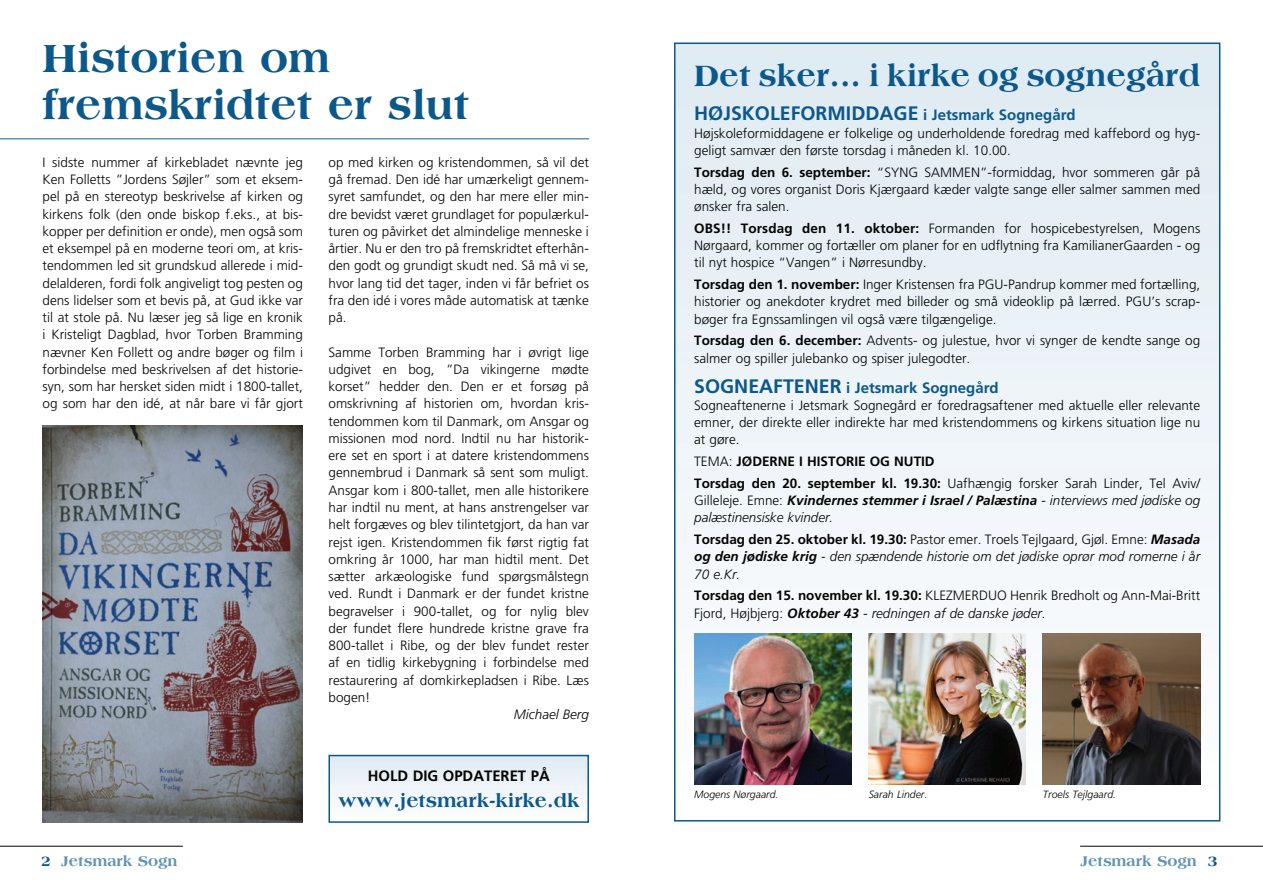
<style>
.page{position:relative;width:1263px;height:893px;background:#fff}
.page>*{position:absolute;margin:0;border:0;box-sizing:border-box;transform-origin:0 0}
.t1{font:800 42px/46.5px "Americana";color:#0c588b}
.t2{font:800 31.5px "Americana";color:#0c588b}
.t3{font:700 19.5px "Frutiger";color:#0c588b}
.t4{font:800 19.5px "Americana";color:#0c588b}
.t5{font:700 15px "Frutiger";color:#0c588b}
.t6{font:800 15px "Americana";color:#5f92b6}
.t7{font:700 15px "Frutiger";color:#040503}
.t8{font:300 13.5px/17.2px "Frutiger";color:#040503;text-align:justify}
.t9{font:italic 300 13.5px/17.2px "Frutiger";color:#040503}
.t10{font:700 13.5px/21.8px "Frutiger";color:#040503}
.t11{font:italic 300 10.5px "Frutiger";color:#040503}
.s1{color:#0c588b}
.s2{font-size:15px}
.s3{font-weight:700}
.s4{font-size:19.5px}
.s5{font-weight:300}
.s6{font-style:normal}
.s7{font-weight:700;font-style:normal}
.s8{font-weight:700;font-style:italic}
.s9{font-style:italic}
</style>
<div class="page">
<hr style="left:0;top:846px;width:183px;height:1px;background:#040503">
<hr style="left:0;top:138px;width:589px;height:1px;background:#5f92b6">
<hr style="left:1080px;top:846px;width:183px;height:1px;background:#040503">
<img style="left:43px;top:426px;width:260px;height:397px">
<div style="left:675px;top:43px;width:545px;height:778px;background:linear-gradient(to bottom,#e1ecf3,#fafbfb)"></div>
<img style="left:694px;top:634px;width:157px;height:150px">
<img style="left:869px;top:634px;width:157px;height:150px">
<img style="left:1043px;top:634px;width:157px;height:150px">
<div style="left:329px;top:755px;width:259px;height:67px;background:linear-gradient(to bottom,#dfeaf2,#fefeff)"></div>
<div style="left:328px;top:755px;width:261px;height:68px;border:2px solid #0c588b"></div>
<h1 class="t1" style="left:43px;top:34px;width:428px">Historien om fremskridtet er slut</h1>
<p class="t8" style="left:43px;top:154px;width:262px">I sidste nummer af kirkebladet nævnte jeg Ken Folletts ”Jordens Søjler” som et eksem&shy;pel på en stereotyp beskrivelse af kirken og kirkens folk (den onde biskop f.eks., at bis&shy;kopper per definition er onde), men også som et eksempel på en moderne teori om, at kris&shy;tendommen led sit grundskud allerede i mid&shy;delalderen, fordi folk angiveligt tog pesten og dens lidel ser som et bevis på, at Gud ikke var til at stole på. Nu læser jeg så lige en kronik i Kristeligt Dagblad, hvor Torben Bramming nævner Ken Follett og andre bøger og film i forbindelse med beskrivelsen af det historie&shy;syn, som har hersket siden midt i 1800-tallet, og som har den idé, at når bare vi får gjort</p>
<p class="t8" style="left:328px;top:154px;width:262px">op med kirken og kristendommen, så vil det gå fremad. Den idé har umærkeligt gennem&shy;syret samfundet, og den har mere eller min&shy;dre be vidst været grundlaget for populærkul&shy;turen og påvirket det almindelige menneske i årtier. Nu er den tro på fremskridtet efterhån&shy;den godt og grundigt skudt ned. Så må vi se, hvor lang tid det tager, inden vi får befriet os fra den idé i vores måde automatisk at tænke på.</p>
<p class="t8" style="left:328px;top:343px;width:262px">Samme Torben Bramming har i øvrigt lige udgivet en bog, ”Da vikingerne mødte korset” hedder den. Den er et forsøg på omskrivning af historien om, hvordan kris&shy;tendommen kom til Danmark, om Ansgar og missionen mod nord. Indtil nu har historik&shy;ere set en sport i at datere kristendommens gennembrud i Danmark så sent som muligt.<br>Ansgar kom i 800-tallet, men alle historikere har indtil nu ment, at hans anstrengelser var helt forgæves og blev tilintetgjort, da han var rejst igen. Kristendommen fik først rigtig fat omkring år 1000, har man hidtil ment. Det sætter arkæologiske fund spørgsmålstegn ved. Rundt i Danmark er der fundet kristne begravelser i 900-tallet, og for nylig blev der fundet flere hundrede kristne grave fra 800-tallet i Ribe, og der blev fundet rester af en tidlig kirkebygning i forbindelse med restaurering af domkirkepladsen i Ribe. Læs bogen!</p>
<p class="t9" style="left:514px;top:706px;width:77px">Michael Berg</p>
<p class="t6" style="left:41px;top:852px;width:138px"><span class="s1">2</span> Jetsmark Sogn</p>
<p class="t7" style="left:368px;top:767px;width:183px">HOLD DIG OPDATERET PÅ</p>
<h3 class="t4" style="left:338px;top:788px;width:243px">www.jetsmark-kirke.dk</h3>
<h2 class="t2" style="left:694px;top:57px;width:508px">Det sker... i kirke og sognegård</h2>
<h3 class="t3" style="left:694px;top:102px;width:383px">HØJSKOLEFORMIDDAGE <span class="s2">i Jetsmark Sognegård</span></h3>
<p class="t8" style="left:694px;top:124px;width:508px">Højskoleformiddagene er folkelige og underholdende foredrag med kaffebord og hyg&shy;geligt samvær den første torsdag i måneden kl. 10.00.</p>
<p class="t8" style="left:694px;top:163px;width:508px"><span class="s3">Torsdag den 6. september:</span> “SYNG SAMMEN”-formiddag, hvor sommeren går på hæld, og vores organist Doris Kjærgaard kæder valgte sange eller salmer sammen med ønsker fra salen.</p>
<p class="t8" style="left:694px;top:220px;width:508px"><span class="s3">OBS!! Torsdag den 11. oktober:</span> Formanden for hospicebestyrelsen, Mogens Nørgaard, kommer og fortæller om planer for en udflytning fra KamilianerGaarden - og til nyt hospice “Vangen” i Nørresundby.</p>
<p class="t8" style="left:694px;top:276px;width:507px"><span class="s3">Torsdag den 1. november:</span> Inger Kristensen fra PGU-Pandrup kommer med fortælling, historier og anekdoter krydret med billeder og små videoklip på lærred. PGU’s scrap&shy;bøger fra Egnssamlingen vil også være tilgængelige.</p>
<p class="t8" style="left:694px;top:332px;width:508px"><span class="s3">Torsdag den 6. december:</span> Advents- og julestue, hvor vi synger de kendte sange og salmer og spiller julebanko og spiser julegodter.</p>
<p class="t5" style="left:694px;top:379px;width:306px"><span class="s4">SOGNEAFTENER</span> i Jetsmark Sognegård</p>
<p class="t8" style="left:694px;top:396px;width:507px">Sogneaftenerne i Jetsmark Sognegård er foredragsaftener med aktuelle eller relevante emner, der direkte eller indirekte har med kristendommens og kirkens situation lige nu at gøre.</p>
<p class="t10" style="left:694px;top:450px;width:507px"><span class="s5">TEMA:</span> JØDERNE I HISTORIE OG NUTID<br>Torsdag den 20. september kl. 19.30: <span class="s5">Uafhængig forsker Sarah Linder, Tel Aviv/</span></p>
<p class="t9" style="left:694px;top:492px;width:508px"><span class="s6">Gilleleje. Emne:</span> <span class="s3">Kvindernes stemmer i Israel / Palæstina</span> - interviews med jødiske og palæstinensiske kvinder.</p>
<p class="t9" style="left:694px;top:531px;width:508px;text-align:justify"><span class="s7">Torsdag den 25. oktober kl. 19.30:</span> <span class="s6">Pastor emer. Troels Tejlgaard, Gjøl. Emne:</span> <span class="s3">Masada og den jødiske krig</span> - den spændende historie om det jødiske oprør mod romerne i år 70 e.Kr.</p>
<p class="t8" style="left:694px;top:587px;width:507px"><span class="s3">Torsdag den 15. november kl. 19.30:</span> KLEZMERDUO Henrik Bredholt og Ann-Mai-Britt<br>Fjord, Højbjerg: <span class="s8">Oktober 43</span> <span class="s9">- redningen af de danske jøder.</span></p>
<p class="t11" style="left:694px;top:788px;width:86px">Mogens Nørgaard.</p>
<p class="t11" style="left:869px;top:788px;width:60px">Sarah Linder.</p>
<p class="t11" style="left:1043px;top:788px;width:75px">Troels Tejlgaard.</p>
<p class="t6" style="left:1080px;top:852px;width:139px">Jetsmark Sogn <span class="s1">3</span></p>
</div>
